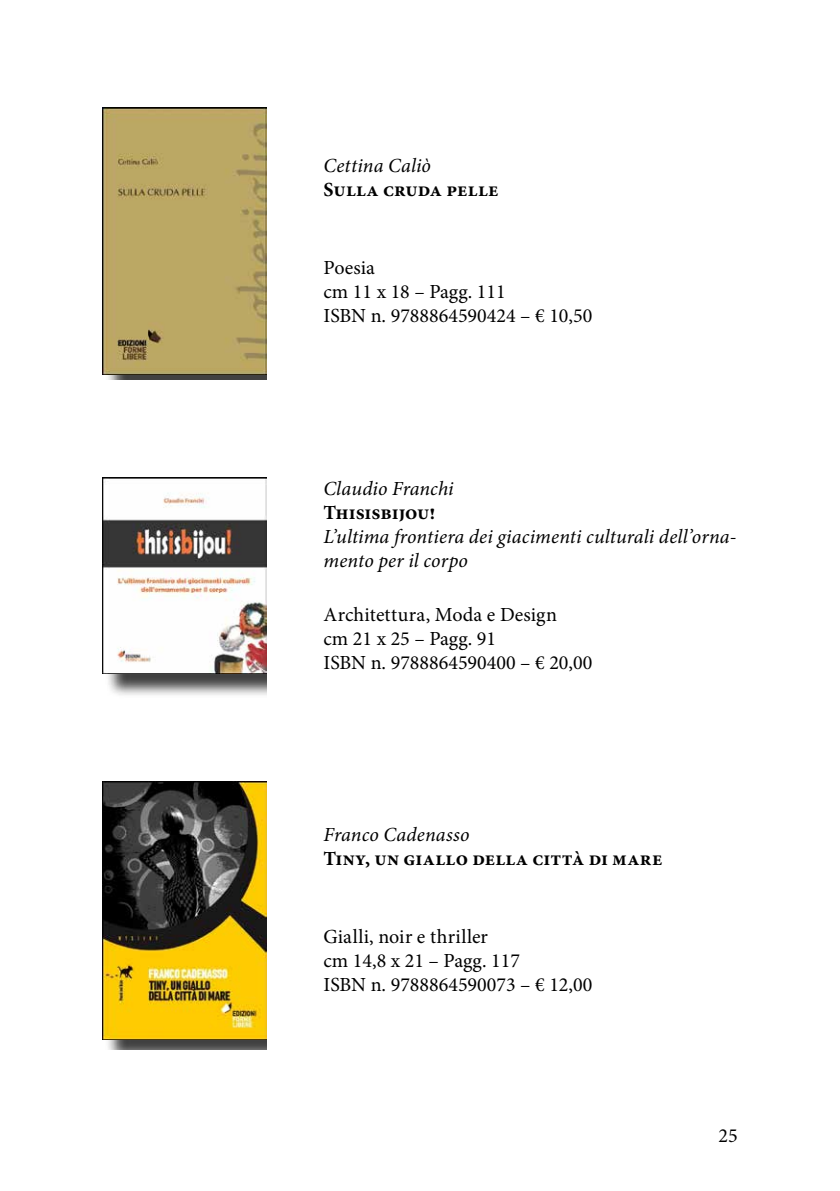
<style>
.page{position:relative;width:840px;height:1191px;background:#fff}
.page>*{position:absolute;margin:0;border:0;box-sizing:border-box;transform-origin:0 0}
.t1{font:20px/24px "Minion Pro";color:#000}
.t2{font:italic 20px/24px "Minion Pro";letter-spacing:.005em;color:#000}
.t3{font:700 20px "Minion Pro";letter-spacing:.01em;color:#000}
</style>
<div class="page">
<div style="left:105px;top:784px;width:161px;height:265px;background:#000;opacity:.75"></div>
<img style="left:102px;top:781px;width:164px;height:258px">
<div style="left:105px;top:481px;width:161px;height:217px;background:#000;opacity:.75"></div>
<img style="left:102px;top:478px;width:164px;height:195px">
<img style="left:102px;top:107px;width:164px;height:268px">
<p class="t2" style="left:323px;top:154px;width:109px">Cettina Caliò</p>
<p class="t3" style="left:323px;top:176px;width:176px">Sulla cruda pelle</p>
<p class="t1" style="left:323px;top:256px;width:270px">Poesia<br>cm 11 x 18 – Pagg. 111<br>ISBN n. 9788864590424 – € 10,50</p>
<p class="t2" style="left:323px;top:476px;width:132px">Claudio Franchi</p>
<p class="t3" style="left:323px;top:498px;width:113px">Thisisbijou!</p>
<p class="t2" style="left:323px;top:524px;width:414px">L’ultima frontiera dei giacimenti culturali dell’orna&shy;mento per il corpo</p>
<p class="t1" style="left:323px;top:602px;width:270px">Architettura, Moda e Design<br>cm 21 x 25 – Pagg. 91<br>ISBN n. 9788864590400 – € 20,00</p>
<p class="t2" style="left:323px;top:823px;width:147px">Franco Cadenasso</p>
<p class="t3" style="left:323px;top:845px;width:340px">Tiny, un giallo della città di mare</p>
<p class="t1" style="left:323px;top:925px;width:270px">Gialli, noir e thriller<br>cm 14,8 x 21 – Pagg. 117<br>ISBN n. 9788864590073 – € 12,00</p>
<p class="t1" style="left:718px;top:1124px;width:21px">25</p>
</div>
